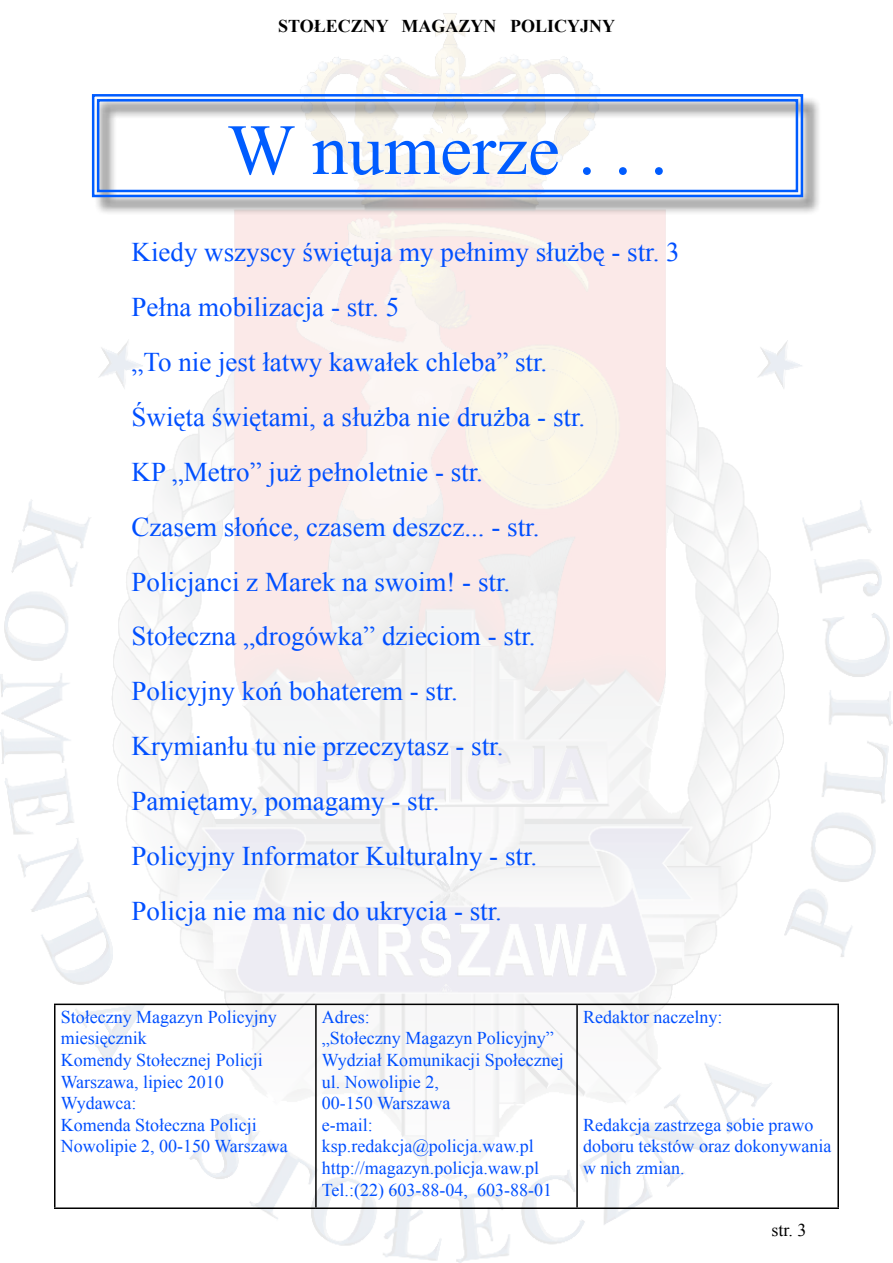
<style>
.page{position:relative;width:893px;height:1263px;background:#fff}
.page>*{position:absolute;margin:0;border:0;box-sizing:border-box;transform-origin:0 0}
.t1{font:72px "Times New Roman";color:#005cff}
.t2{font:27px/54.9px "Times New Roman";color:#004fff}
.t3{font:18px/21.6px "Times New Roman";color:#004fff}
.t4{font:700 18px "Times New Roman";color:#000}
.t5{font:18px "Times New Roman";color:#000}
</style>
<div class="page">
<img style="left:0;top:13px;width:893px;height:1250px">
<div style="left:94px;top:96px;width:799px;height:283px;background:#000;opacity:.75"></div>
<svg style="left:91px;top:93px;width:713px;height:105px"></svg>
<div style="left:97px;top:99px;width:701px;height:93px;border:2px solid #005cff"></div>
<hr style="left:54px;top:1003px;width:262px;height:2px;background:#000">
<hr style="left:54px;top:1005px;width:2px;height:202px;background:#000">
<hr style="left:316px;top:1003px;width:261px;height:2px;background:#000">
<hr style="left:315px;top:1005px;width:2px;height:202px;background:#000">
<hr style="left:577px;top:1003px;width:262px;height:2px;background:#000">
<hr style="left:576px;top:1005px;width:2px;height:202px;background:#000">
<hr style="left:837px;top:1005px;width:2px;height:202px;background:#000">
<hr style="left:54px;top:1207px;width:262px;height:2px;background:#000">
<hr style="left:316px;top:1207px;width:261px;height:2px;background:#000">
<hr style="left:577px;top:1207px;width:262px;height:2px;background:#000">
<p class="t4" style="left:278px;top:14px;width:339px">STOŁECZNY MAGAZYN POLICYJNY</p>
<h1 class="t1" style="left:227px;top:101px;width:442px">W numerze . . .</h1>
<p class="t2" style="left:132px;top:224px;width:550px">Kiedy wszyscy świętuja my pełnimy służbę - str. 3<br>Pełna mobilizacja - str. 5<br>„To nie jest łatwy kawałek chleba” str.<br>Święta świętami, a służba nie drużba - str.<br>KP „Metro” już pełnoletnie - str.<br>Czasem słońce, czasem deszcz... - str.<br>Policjanci z Marek na swoim! - str.<br>Stołeczna „drogówka” dzieciom - str.<br>Policyjny koń bohaterem - str.<br>Krymianłu tu nie przeczytasz - str.<br>Pamiętamy, pomagamy - str.<br>Policyjny Informator Kulturalny - str.<br>Policja nie ma nic do ukrycia - str.</p>
<p class="t3" style="left:61px;top:1006px;width:229px">Stołeczny Magazyn Policyjny miesięcznik<br>Komendy Stołecznej Policji<br>Warszawa, lipiec 2010<br>Wydawca:<br>Komenda Stołeczna Policji<br>Nowolipie 2, 00-150 Warszawa</p>
<p class="t3" style="left:322px;top:1006px;width:243px">Adres:<br>„Stołeczny Magazyn Policyjny”<br>Wydział Komunikacji Społecznej ul. Nowolipie 2,<br>00-150 Warszawa<br>e-mail: ksp.redakcja@policja.waw.pl http://magazyn.policja.waw.pl<br>Tel.:(22) 603-88-04, 603-88-01</p>
<p class="t3" style="left:583px;top:1006px;width:141px">Redaktor naczelny:</p>
<p class="t3" style="left:583px;top:1114px;width:250px">Redakcja zastrzega sobie prawo doboru tekstów oraz dokonywania w nich zmian.</p>
<p class="t5" style="left:771px;top:1218px;width:37px">str. 3</p>
</div>
